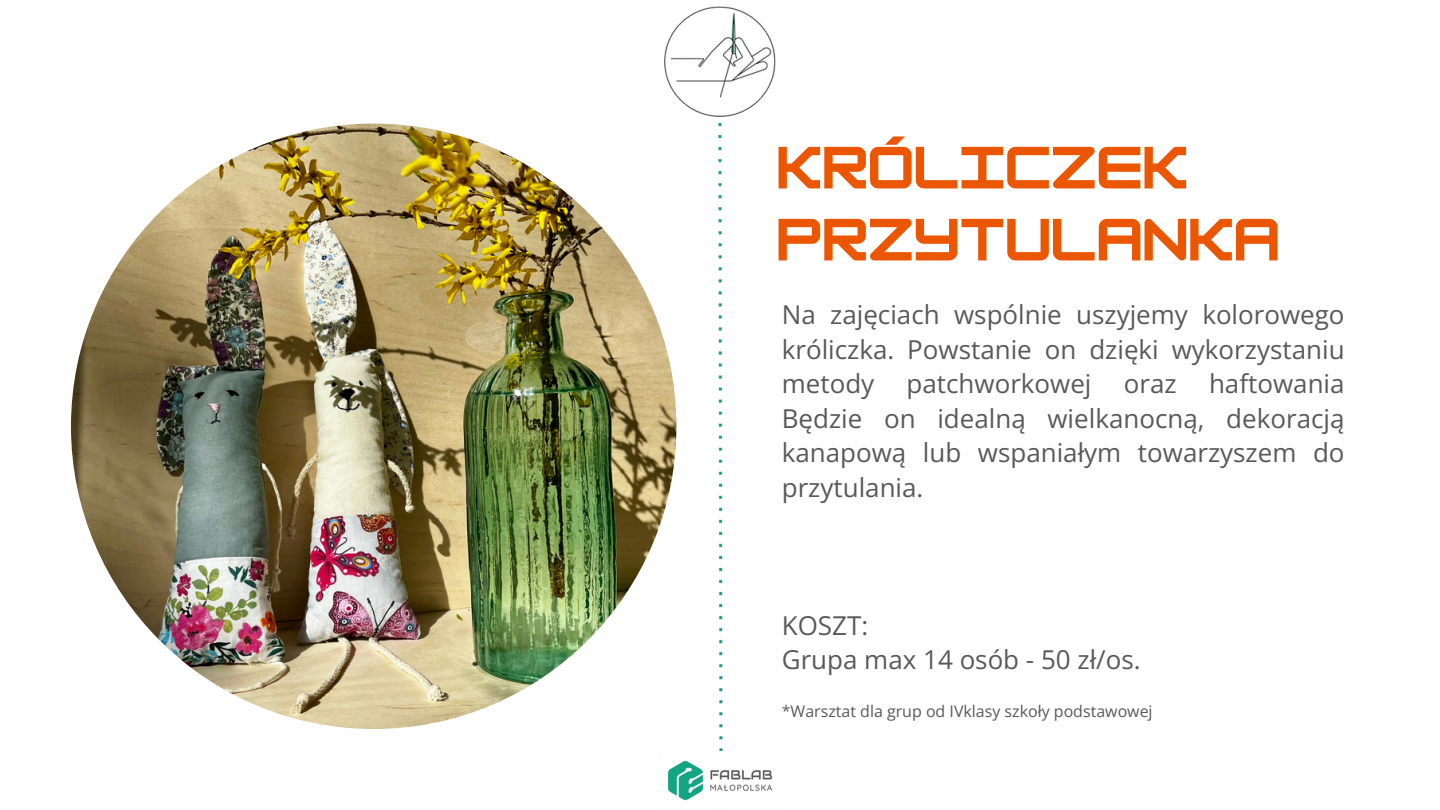
<style>
.page{position:relative;width:1440px;height:810px;background:#fff}
.page>*{position:absolute;margin:0;border:0;box-sizing:border-box;transform-origin:0 0}
.t1{font:700 52px/72px "HK Modular";color:#eb5600}
.t2{font:26px/34.4px "Open Sans";color:#595959;text-align:justify}
.t3{font:16px "Open Sans";color:#595959}
</style>
<div class="page">
<img style="left:664px;top:6px;width:112px;height:108px">
<img style="left:667px;top:760px;width:106px;height:50px">
<img style="left:71px;top:124px;width:605px;height:605px;border-radius:50%">
<p class="t1" style="left:776px;top:132px;width:505px">KRÓLICZEK<br>PRZYTULANKA</p>
<p class="t2" style="left:782px;top:297px;width:564px">Na zajęciach wspólnie uszyjemy kolorowego króliczka. Powstanie on dzięki wykorzystaniu metody patchworkowej oraz haftowania Będzie on idealną wielkanocną, dekoracją kanapową lub wspaniałym towarzyszem do przytulania.</p>
<p class="t2" style="left:782px;top:607px;width:360px">KOSZT:<br>Grupa max 14 osób - 50 zł/os.</p>
<p class="t3" style="left:782px;top:700px;width:372px">*Warsztat dla grup od IVklasy szkoły podstawowej</p>
</div>
